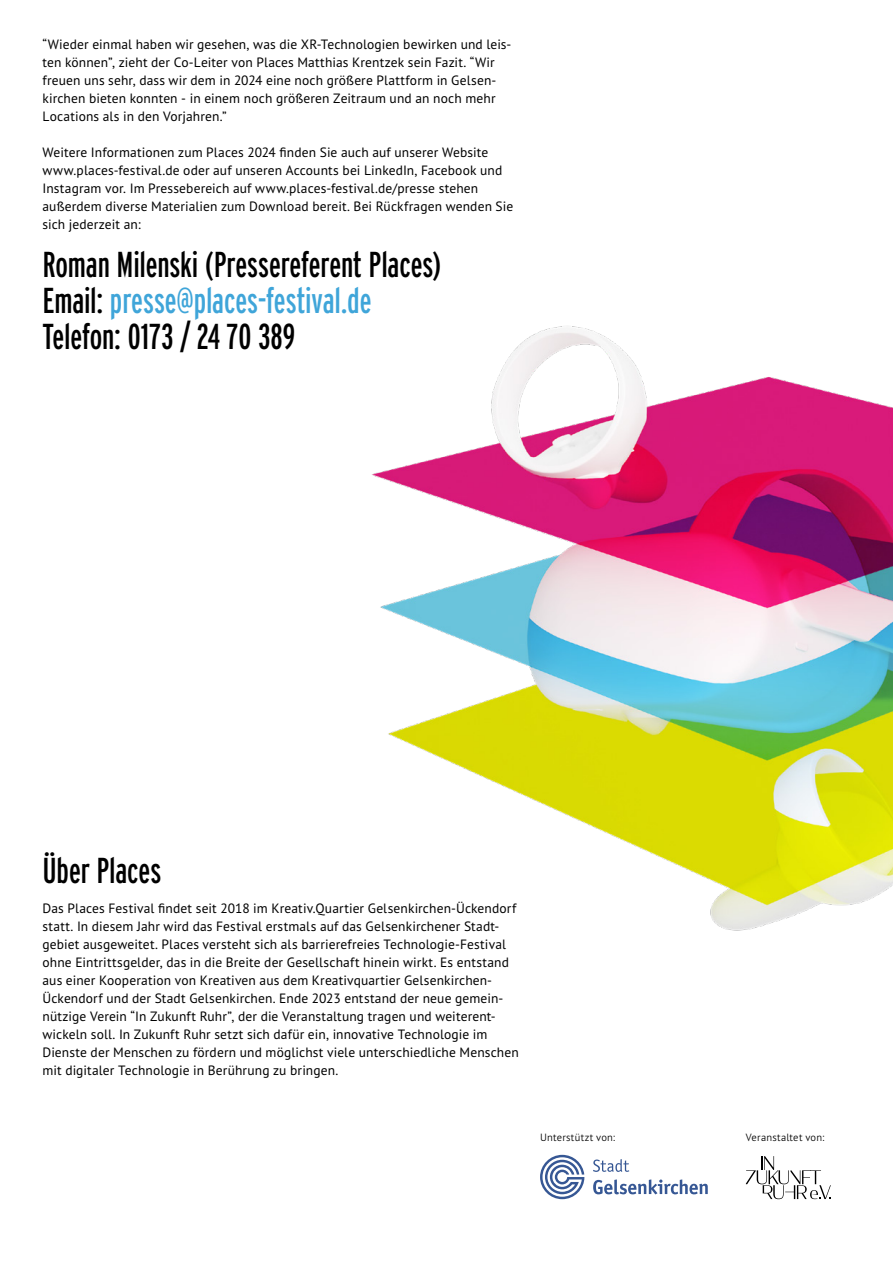
<style>
.page{position:relative;width:893px;height:1263px;background:#fff}
.page>*{position:absolute;margin:0;border:0;box-sizing:border-box;transform-origin:0 0}
.t1{font:36px/36px "Interstate Compressed";letter-spacing:-.005em;color:#000}
.t2{font:13.5px/18px "PT Sans Pro";letter-spacing:.01em;color:#000}
.t3{font:300 10.5px "PT Sans Pro";letter-spacing:.02em;color:#000}
.s1{color:#3fa5d9}
</style>
<div class="page">
<img style="left:372px;top:326px;width:521px;height:605px">
<svg style="left:540px;top:1155px;width:44px;height:44px"></svg>
<svg style="left:593px;top:1179px;width:115px;height:15px"></svg>
<svg style="left:593px;top:1159px;width:36px;height:13px"></svg>
<svg style="left:746px;top:1156px;width:85px;height:43px"></svg>
<p class="t2" style="left:43px;top:34px;width:470px">“Wieder einmal haben wir gesehen, was die XR-Technologien bewirken und leis&shy;ten können”, zieht der Co-Leiter von Places Matthias Krentzek sein Fazit. “Wir freuen uns sehr, dass wir dem in 2024 eine noch größere Plattform in Gelsen&shy;kirchen bieten konnten - in einem noch größeren Zeitraum und an noch mehr Locations als in den Vorjahren.”</p>
<p class="t2" style="left:43px;top:142px;width:472px">Weitere Informationen zum Places 2024 finden Sie auch auf unserer Website www.places-festival.de oder auf unseren Accounts bei LinkedIn, Facebook und Instagram vor. Im Pressebereich auf www.places-festival.de/presse stehen außerdem diverse Materialien zum Download bereit. Bei Rückfragen wenden Sie sich jederzeit an:</p>
<h1 class="t1" style="left:43px;top:246px;width:400px">Roman Milenski (Pressereferent Places)<br>Email: <span class="s1">presse@places-festival.de<br></span>Telefon: 0173 / 24 70 389</h1>
<h1 class="t1" style="left:43px;top:852px;width:120px">Über Places</h1>
<p class="t2" style="left:43px;top:898px;width:478px">Das Places Festival findet seit 2018 im Kreativ.Quartier Gelsenkirchen-Ückendorf statt. In diesem Jahr wird das Festival erstmals auf das Gelsenkirchener Stadt&shy;gebiet ausgeweitet. Places versteht sich als barrierefreies Technologie-Festival ohne Eintrittsgelder, das in die Breite der Gesellschaft hinein wirkt. Es entstand aus einer Kooperation von Kreativen aus dem Kreativquartier Gelsenkirchen-Ückendorf und der Stadt Gelsenkirchen. Ende 2023 entstand der neue gemein&shy;nützige Verein “In Zukunft Ruhr”, der die Veranstaltung tragen und weiterent&shy;wickeln soll. In Zukunft Ruhr setzt sich dafür ein, innovative Technologie im Dienste der Menschen zu fördern und möglichst viele unterschiedliche Menschen mit digitaler Technologie in Berührung zu bringen.</p>
<p class="t3" style="left:540px;top:1130px;width:77px">Unterstützt von:</p>
<p class="t3" style="left:746px;top:1130px;width:80px">Veranstaltet von:</p>
</div>
